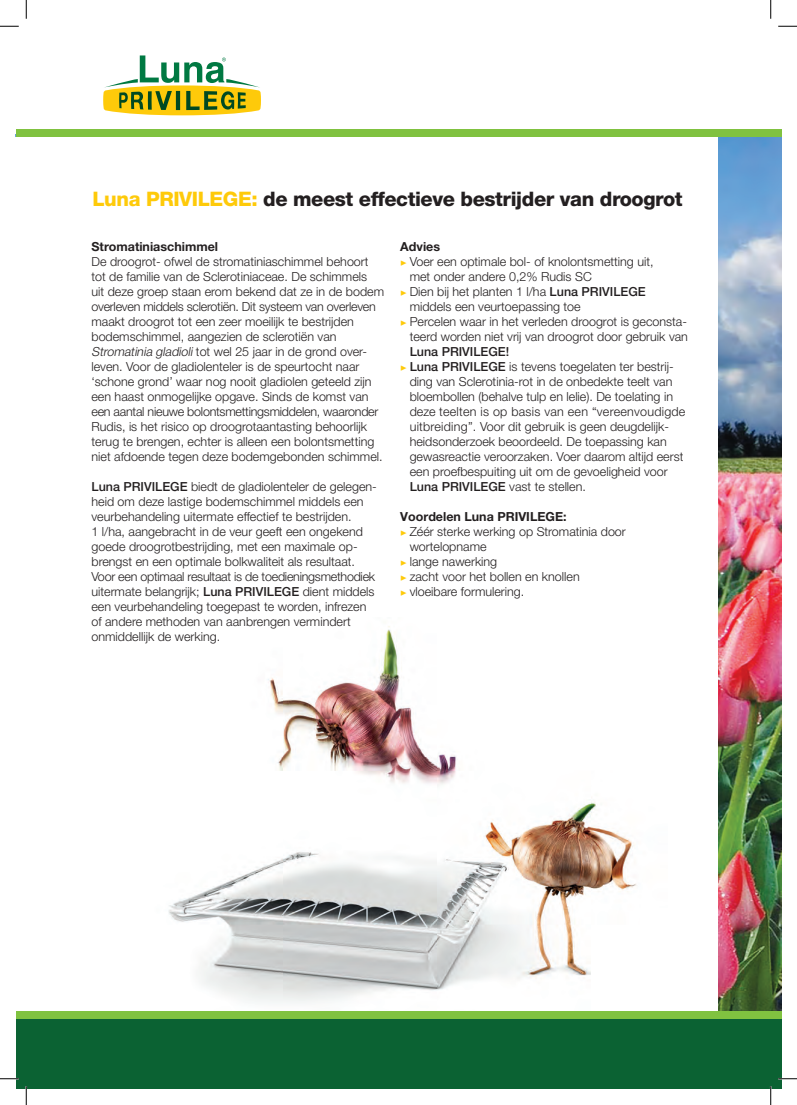
<style>
.page{position:relative;width:797px;height:1105px;background:#fff}
.page>*{position:absolute;margin:0;border:0;box-sizing:border-box;transform-origin:0 0}
.t1{font:800 20px "Helvetica Neue LT Pro";letter-spacing:-.02em;color:#231f20}
.t2{font:300 12.5px/15px "Helvetica Neue LT Pro";color:#231f20}
.t3{font:700 12.5px "Helvetica Neue LT Pro";color:#231f20}
.t4{font:300 12.5px "Helvetica Neue LT Pro";letter-spacing:.02em;color:#231f20}
.t5{font:500 12.5px "Helvetica Neue LT Pro";color:#231f20}
.s1{color:#feca0a}
.s2{font-style:italic}
.s3{font-weight:500}
.s4{font-family:"Minion Pro";font-weight:400;font-size:11.25px;color:#feca0a}
</style>
<div class="page">
<img style="left:718px;top:137px;width:63px;height:874px">
<div style="left:16px;top:130px;width:765px;height:7px;background:#80c240"></div>
<div style="left:16px;top:1018px;width:765px;height:71px;background:#0b6233"></div>
<svg style="left:103px;top:55px;width:158px;height:60px"></svg>
<img style="left:168px;top:626px;width:469px;height:377px">
<div style="left:16px;top:1011px;width:765px;height:7px;background:#80c240"></div>
<svg style="left:0;top:25px;width:19px;height:2px"></svg>
<svg style="left:778px;top:25px;width:19px;height:2px"></svg>
<svg style="left:0;top:1078px;width:19px;height:1px"></svg>
<svg style="left:778px;top:1078px;width:19px;height:1px"></svg>
<svg style="left:25px;top:0;width:2px;height:19px"></svg>
<svg style="left:25px;top:1086px;width:2px;height:19px"></svg>
<svg style="left:770px;top:0;width:1px;height:19px"></svg>
<svg style="left:770px;top:1086px;width:1px;height:19px"></svg>
<h1 class="t1" style="left:92px;top:187px;width:591px"><span class="s1">Luna PRIVILEGE:</span> de meest effectieve bestrijder van droogrot</h1>
<p class="t3" style="left:91px;top:239px;width:128px">Stromatiniaschimmel</p>
<p class="t2" style="left:91px;top:254px;width:294px">De droogrot- ofwel de stromatiniaschimmel behoort tot de familie van de Sclerotiniaceae. De schimmels<br>uit deze groep staan erom bekend dat ze in de bodem overleven middels sclerotiën. Dit systeem van overleven maakt droogrot tot een zeer moeilijk te bestrijden bodemschimmel, aangezien de sclerotiën van <span class="s2">Stromatinia gladioli</span> tot wel 25 jaar in de grond over&shy;leven. Voor de gladiolenteler is de speurtocht naar ‘schone grond’ waar nog nooit gladiolen geteeld zijn een haast onmogelijke opgave. Sinds de komst van een aantal nieuwe bolontsmettingsmiddelen, waaronder Rudis, is het risico op droogrotaantasting behoorlijk terug te brengen, echter is alleen een bolontsmetting niet afdoende tegen deze bodemgebonden schimmel.</p>
<p class="t2" style="left:91px;top:479px;width:287px"><span class="s3">Luna PRIVILEGE</span> biedt de gladiolenteler de gelegen&shy;heid om deze lastige bodemschimmel middels een veurbehandeling uitermate effectief te bestrijden.<br>1 l/ha, aangebracht in de veur geeft een ongekend goede droogrotbestrijding, met een maximale op&shy;brengst en een optimale bolkwaliteit als resultaat.<br>Voor een optimaal resultaat is de toedieningsmethodiek uitermate belangrijk; <span class="s3">Luna PRIVILEGE</span> dient middels een veurbehandeling toegepast te worden, infrezen of andere methoden van aanbrengen vermindert onmiddellijk de werking.</p>
<p class="t3" style="left:400px;top:239px;width:41px">Advies</p>
<p class="t2" style="left:400px;top:254px;width:255px"><span class="s4">▶</span> Voer een optimale bol- of knolontsmetting uit,</p>
<p class="t2" style="left:409px;top:269px;width:184px">met onder andere 0,2% Rudis SC</p>
<p class="t2" style="left:400px;top:284px;width:247px"><span class="s4">▶</span> Dien bij het planten 1 l/ha <span class="s3">Luna PRIVILEGE</span></p>
<p class="t2" style="left:409px;top:299px;width:172px">middels een veurtoepassing toe</p>
<p class="t2" style="left:400px;top:314px;width:288px"><span class="s4">▶</span> Percelen waar in het verleden droogrot is geconsta-</p>
<p class="t2" style="left:409px;top:329px;width:280px">teerd worden niet vrij van droogrot door gebruik van</p>
<p class="t5" style="left:409px;top:344px;width:101px">Luna PRIVILEGE!</p>
<p class="t2" style="left:400px;top:359px;width:275px"><span class="s4">▶</span> <span class="s3">Luna PRIVILEGE</span> is tevens toegelaten ter bestrij-</p>
<p class="t2" style="left:409px;top:374px;width:264px">ding van Sclerotinia-rot in de onbedekte teelt van</p>
<p class="t2" style="left:409px;top:389px;width:265px">bloembollen (behalve tulp en lelie). De toelating in</p>
<p class="t4" style="left:409px;top:404px;width:277px">deze teelten is op basis van een “vereenvoudigde</p>
<p class="t2" style="left:409px;top:419px;width:261px">uitbreiding”. Voor dit gebruik is geen deugdelijk-</p>
<p class="t2" style="left:409px;top:434px;width:259px">heidsonderzoek beoordeeld. De toepassing kan</p>
<p class="t2" style="left:409px;top:449px;width:275px">gewasreactie veroorzaken. Voer daarom altijd eerst</p>
<p class="t2" style="left:409px;top:464px;width:259px">een proefbespuiting uit om de gevoeligheid voor</p>
<p class="t2" style="left:409px;top:479px;width:178px"><span class="s3">Luna PRIVILEGE</span> vast te stellen.</p>
<p class="t3" style="left:400px;top:509px;width:168px">Voordelen Luna PRIVILEGE:</p>
<p class="t2" style="left:400px;top:524px;width:227px"><span class="s4">▶</span> Zéér sterke werking op Stromatinia door</p>
<p class="t2" style="left:409px;top:539px;width:78px">wortelopname</p>
<p class="t2" style="left:400px;top:554px;width:98px"><span class="s4">▶</span> lange nawerking</p>
<p class="t2" style="left:400px;top:569px;width:181px"><span class="s4">▶</span> zacht voor het bollen en knollen</p>
<p class="t2" style="left:400px;top:584px;width:125px"><span class="s4">▶</span> vloeibare formulering.</p>
</div>
